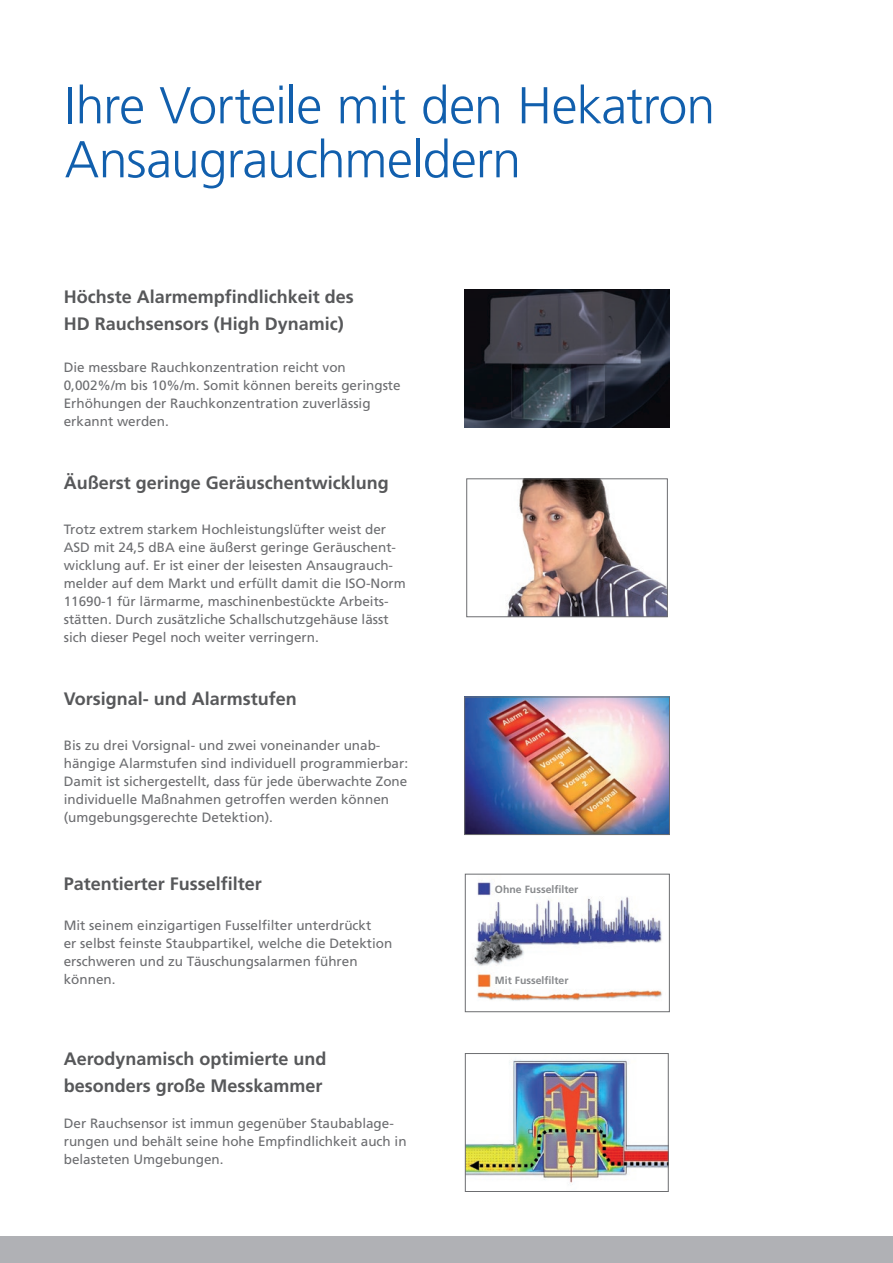
<style>
.page{position:relative;width:893px;height:1263px;background:#fff}
.page>*{position:absolute;margin:0;border:0;box-sizing:border-box;transform-origin:0 0}
.t1{font:300 51.75px/54px "Frutiger LT Std";letter-spacing:-.015em;color:#115fad}
.t2{font:700 18px/27px "Frutiger LT Std";color:#57585a}
.t3{font:13.5px/18px "Frutiger LT Std";color:#6c6d70}
.t4{font:700 10.5px "Frutiger LT Std";color:#87898c}
</style>
<div class="page">
<img style="left:465px;top:289px;width:205px;height:139px">
<img style="left:466px;top:699px;width:202px;height:134px">
<div style="left:464px;top:697px;width:206px;height:138px;border:1px solid #6c6d70"></div>
<img style="left:474px;top:880px;width:188px;height:121px">
<div style="left:465px;top:874px;width:205px;height:138px;border:1px solid #6c6d70"></div>
<img style="left:467px;top:1059px;width:200px;height:124px">
<div style="left:465px;top:1053px;width:204px;height:139px;border:1px solid #6c6d70"></div>
<img style="left:506px;top:480px;width:160px;height:135px">
<div style="left:466px;top:478px;width:202px;height:139px;border:1px solid #6c6d70"></div>
<div style="left:0;top:1236px;width:893px;height:27px;background:#b0b1b5"></div>
<h1 class="t1" style="left:65px;top:79px;width:652px">Ihre Vorteile mit den Hekatron<br>Ansaugrauchmeldern</h1>
<h2 class="t2" style="left:64px;top:283px;width:292px">Höchste Alarmempfindlichkeit des<br>HD Rauchsensors (High Dynamic)</h2>
<p class="t3" style="left:64px;top:358px;width:338px">Die messbare Rauchkonzentration reicht von 0,002%/m bis 10%/m. Somit können bereits geringste Erhöhungen der Rauchkonzentration zuverlässig erkannt werden.</p>
<h2 class="t2" style="left:64px;top:469px;width:327px">Äußerst geringe Geräuschentwicklung</h2>
<p class="t3" style="left:64px;top:520px;width:344px">Trotz extrem starkem Hochleistungslüfter weist der ASD mit 24,5 dBA eine äußerst geringe Geräuschent&shy;wicklung auf. Er ist einer der leisesten Ansaugrauch&shy;melder auf dem Markt und erfüllt damit die ISO-Norm 11690-1 für lärmarme, maschinenbestückte Arbeits&shy;stätten. Durch zusätzliche Schallschutzgehäuse lässt sich dieser Pegel noch weiter verringern.</p>
<h2 class="t2" style="left:64px;top:685px;width:235px">Vorsignal- und Alarmstufen</h2>
<p class="t3" style="left:64px;top:736px;width:346px">Bis zu drei Vorsignal- und zwei voneinander unab&shy;hängige Alarmstufen sind individuell programmierbar:<br>Damit ist sichergestellt, dass für jede überwachte Zone individuelle Maßnahmen getroffen werden können (umgebungsgerechte Detektion).</p>
<h2 class="t2" style="left:64px;top:870px;width:200px">Patentierter Fusselfilter</h2>
<p class="t3" style="left:64px;top:916px;width:330px">Mit seinem einzigartigen Fusselfilter unterdrückt<br>er selbst feinste Staubpartikel, welche die Detektion erschweren und zu Täuschungsalarmen führen können.</p>
<h2 class="t2" style="left:64px;top:1045px;width:264px">Aerodynamisch optimierte und besonders große Messkammer</h2>
<p class="t3" style="left:64px;top:1114px;width:344px">Der Rauchsensor ist immun gegenüber Staubablage&shy;rungen und behält seine hohe Empfindlichkeit auch in belasteten Umgebungen.</p>
<p class="t4" style="left:495px;top:883px;width:85px">Ohne Fusselfilter</p>
<p class="t4" style="left:495px;top:974px;width:75px">Mit Fusselfilter</p>
</div>
